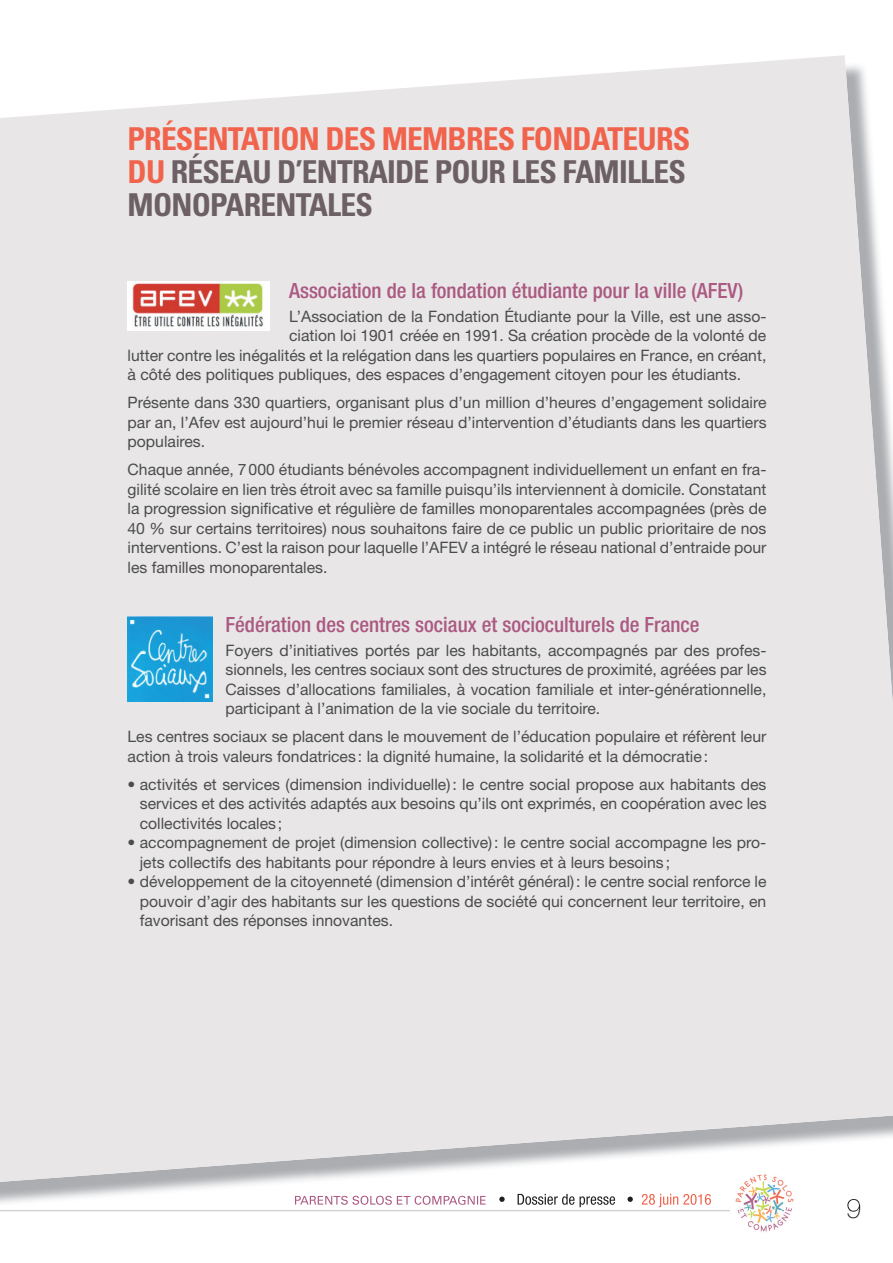
<style>
.page{position:relative;width:893px;height:1263px;background:#fff}
.page>*{position:absolute;margin:0;border:0;box-sizing:border-box;transform-origin:0 0}
.t1{font:700 condensed 31.5px/33px "Univers LT Std";letter-spacing:-.025em;color:#6d6064}
.t2{font:100 27px "Helvetica Neue LT Std";color:#231f20}
.t3{font:500 condensed 21px "Helvetica Neue LT Std";color:#ab5982}
.t4{font:15.75px/19.5px "Helvetica Neue LT Std";color:#4b4c4d;text-align:justify}
.s1{color:#f1634c}
</style>
<div class="page">
<hr style="left:0;top:1210px;width:765px;height:1px;background:#d1d2d4">
<img style="left:731px;top:1210px;width:61px;height:22px">
<img style="left:343px;top:1182px;width:518px;height:28px">
<img style="left:295px;top:1196px;width:192px;height:9px">
<img style="left:499px;top:1194px;width:138px;height:13px">
<img style="left:642px;top:1194px;width:69px;height:13px">
<svg style="left:847px;top:1199px;width:13px;height:11px"></svg>
<div style="left:0;top:55px;width:893px;height:1127px;background:#e8e6e6"></div>
<img style="left:128px;top:282px;width:141px;height:48px">
<img style="left:128px;top:617px;width:85px;height:85px">
<h1 class="t1" style="left:128px;top:123px;width:564px"><span class="s1">PRÉSENTATION DES MEMBRES FONDATEURS<br>DU</span> RÉSEAU D’ENTRAIDE POUR LES FAMILLES<br>MONOPARENTALES</h1>
<h3 class="t3" style="left:289px;top:278px;width:455px">Association de la fondation étudiante pour la ville (AFEV)</h3>
<p class="t4" style="left:289px;top:306px;width:479px">L’Association de la Fondation Étudiante pour la Ville, est une asso-</p>
<p class="t4" style="left:289px;top:326px;width:479px">ciation loi 1901 créée en 1991. Sa création procède de la volonté de</p>
<p class="t4" style="left:128px;top:345px;width:640px">lutter contre les inégalités et la relégation dans les quartiers populaires en France, en créant,</p>
<p class="t4" style="left:128px;top:365px;width:615px">à côté des politiques publiques, des espaces d’engagement citoyen pour les étudiants.</p>
<p class="t4" style="left:128px;top:393px;width:640px">Présente dans 330 quartiers, organisant plus d’un million d’heures d’engagement solidaire par an, l’Afev est aujourd’hui le premier réseau d’intervention d’étudiants dans les quartiers populaires.</p>
<p class="t4" style="left:128px;top:460px;width:640px">Chaque année, 7 000 étudiants bénévoles accompagnent individuellement un enfant en fra&shy;gilité scolaire en lien très étroit avec sa famille puisqu’ils interviennent à domicile. Constatant la progression significative et régulière de familles monoparentales accompagnées (près de 40 % sur certains territoires) nous souhaitons faire de ce public un public prioritaire de nos interventions. C’est la raison pour laquelle l’AFEV a intégré le réseau national d’entraide pour les familles monoparentales.</p>
<h3 class="t3" style="left:225px;top:612px;width:476px">Fédération des centres sociaux et socioculturels de France</h3>
<p class="t4" style="left:225px;top:640px;width:543px">Foyers d’initiatives portés par les habitants, accompagnés par des profes&shy;sionnels, les centres sociaux sont des structures de proximité, agréées par les Caisses d’allocations familiales, à vocation familiale et inter-générationnelle, participant à l’animation de la vie sociale du territoire.</p>
<p class="t4" style="left:128px;top:727px;width:640px">Les centres sociaux se placent dans le mouvement de l’éducation populaire et réfèrent leur action à trois valeurs fondatrices : la dignité humaine, la solidarité et la démocratie :</p>
<p class="t4" style="left:140px;top:774px;width:628px;text-indent:-12px">• activités et services (dimension individuelle) : le centre social propose aux habitants des services et des activités adaptés aux besoins qu’ils ont exprimés, en coopération avec les collectivités locales ;</p>
<p class="t4" style="left:140px;top:833px;width:628px;text-indent:-12px">• accompagnement de projet (dimension collective) : le centre social accompagne les pro&shy;jets collectifs des habitants pour répondre à leurs envies et à leurs besoins ;</p>
<p class="t4" style="left:140px;top:872px;width:628px;text-indent:-12px">• développement de la citoyenneté (dimension d’intérêt général) : le centre social renforce le pouvoir d’agir des habitants sur les questions de société qui concernent leur territoire, en favorisant des réponses innovantes.</p>
<h2 class="t2" style="left:846px;top:1193px;width:17px">9</h2>
</div>
